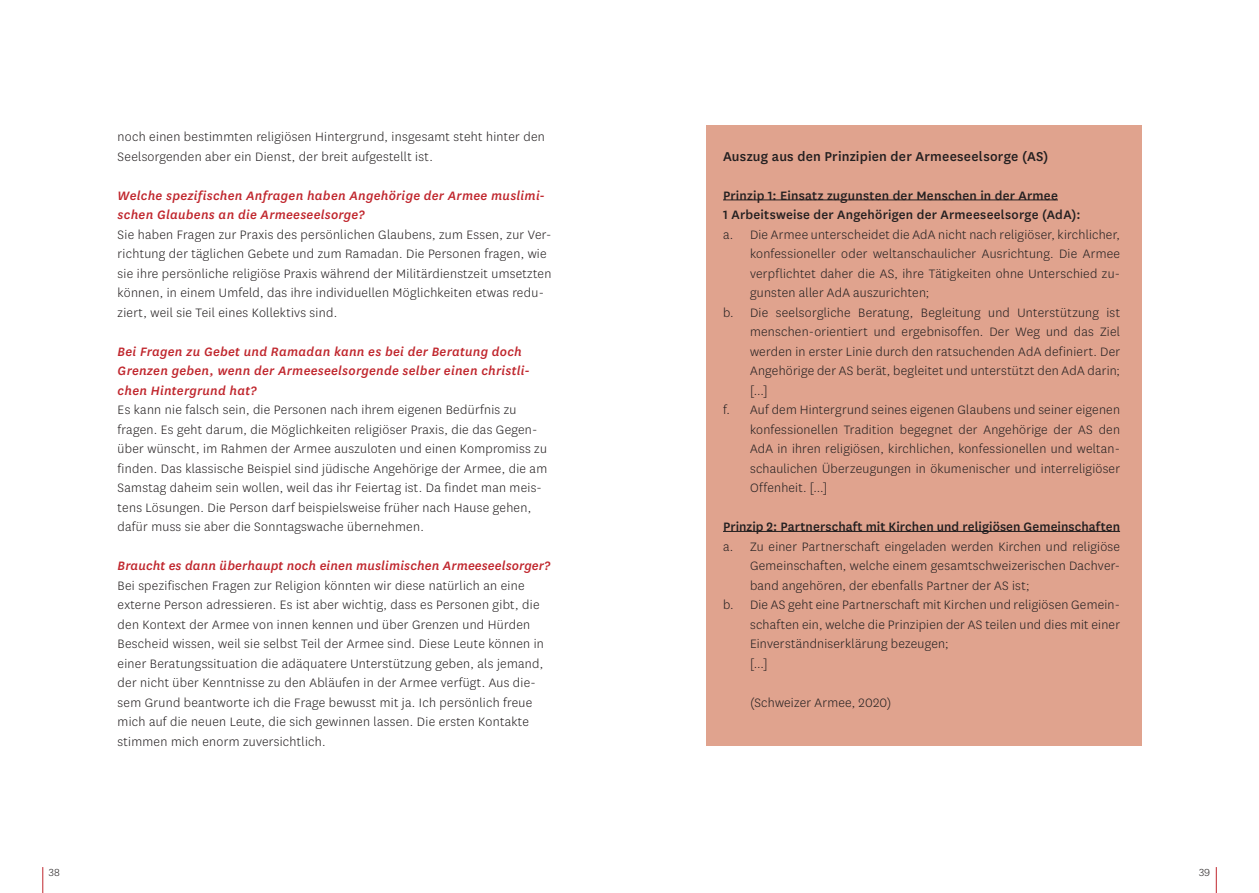
<style>
.page{position:relative;width:1259px;height:893px;background:#fff}
.page>*{position:absolute;margin:0;border:0;box-sizing:border-box;transform-origin:0 0}
.Lauftext_Blocksatz{font:500 15px "National Uni Fr";letter-spacing:.015em;color:#231f20}
.Antwort_Interview{font:300 14.25px/19.5px "National Uni Fr";letter-spacing:.02em;color:#231f20}
.Lauftext_Blocksatz-2{font:300 14.25px/19.5px "National Uni Fr";letter-spacing:.015em;color:#231f20;text-align:justify}
.Frage_Interview-rot{font:italic 500 14.25px/19.5px "National Uni Fr";letter-spacing:.02em;color:#c0262d}
.Lauftext_Blocksatz-3{font:500 14.25px "National Uni Fr";letter-spacing:.015em;color:#231f20}
.t1{font:300 12px "National Uni Fr";color:#231f20}
</style>
<div class="page">
<svg style="left:43px;top:867px;width:1px;height:26px"></svg>
<svg style="left:1216px;top:867px;width:1px;height:26px"></svg>
<div style="left:706px;top:125px;width:435px;height:621px;background:#e0a38e"></div>
<hr style="left:723px;top:199px;width:335px;height:1px;background:#231f20">
<hr style="left:723px;top:531px;width:397px;height:1px;background:#231f20">
<p class="Antwort_Interview" style="left:118px;top:126px;width:429px">noch einen bestimmten religiösen Hintergrund, insgesamt steht hinter den<br>Seelsorgenden aber ein Dienst, der breit aufgestellt ist.</p>
<p class="Frage_Interview-rot" style="left:118px;top:185px;width:429px">Welche spezifischen Anfragen haben Angehörige der Armee muslimi&shy;schen Glaubens an die Armeeseelsorge?</p>
<p class="Antwort_Interview" style="left:118px;top:224px;width:435px">Sie haben Fragen zur Praxis des persönlichen Glaubens, zum Essen, zur Ver&shy;richtung der täglichen Gebete und zum Ramadan. Die Personen fragen, wie sie ihre persönliche religiöse Praxis während der Militärdienstzeit umsetzten können, in einem Umfeld, das ihre individuellen Möglichkeiten etwas redu&shy;ziert, weil sie Teil eines Kollektivs sind.</p>
<p class="Frage_Interview-rot" style="left:118px;top:341px;width:414px">Bei Fragen zu Gebet und Ramadan kann es bei der Beratung doch<br>Grenzen geben, wenn der Armeeseelsorgende selber einen christli&shy;chen Hintergrund hat?</p>
<p class="Antwort_Interview" style="left:118px;top:399px;width:431px">Es kann nie falsch sein, die Personen nach ihrem eigenen Bedürfnis zu fragen. Es geht darum, die Möglichkeiten religiöser Praxis, die das Gegen&shy;über wünscht, im Rahmen der Armee auszuloten und einen Kompromiss zu finden. Das klassische Beispiel sind jüdische Angehörige der Armee, die am Samstag daheim sein wollen, weil das ihr Feiertag ist. Da findet man meis&shy;tens Lösungen. Die Person darf beispielsweise früher nach Hause gehen, dafür muss sie aber die Sonntagswache übernehmen.</p>
<p class="Frage_Interview-rot" style="left:118px;top:555px;width:434px">Braucht es dann überhaupt noch einen muslimischen Armeeseelsorger?</p>
<p class="Antwort_Interview" style="left:118px;top:575px;width:428px">Bei spezifischen Fragen zur Religion könnten wir diese natürlich an eine externe Person adressieren. Es ist aber wichtig, dass es Personen gibt, die den Kontext der Armee von innen kennen und über Grenzen und Hürden Bescheid wissen, weil sie selbst Teil der Armee sind. Diese Leute können in einer Beratungssituation die adäquatere Unterstützung geben, als jemand, der nicht über Kenntnisse zu den Abläufen in der Armee verfügt. Aus die&shy;sem Grund beantworte ich die Frage bewusst mit ja. Ich persönlich freue mich auf die neuen Leute, die sich gewinnen lassen. Die ersten Kontakte stimmen mich enorm zuversichtlich.</p>
<p class="Lauftext_Blocksatz" style="left:723px;top:146px;width:327px">Auszug aus den Prinzipien der Armeeseelsorge (AS)</p>
<p class="Lauftext_Blocksatz-3" style="left:723px;top:185px;width:336px">Prinzip 1: Einsatz zugunsten der Menschen in der Armee</p>
<p class="Lauftext_Blocksatz-3" style="left:723px;top:205px;width:359px">1 Arbeitsweise der Angehörigen der Armeeseelsorge (AdA):</p>
<p class="Lauftext_Blocksatz-2" style="left:750px;top:224px;width:371px;text-indent:-27px">a. Die Armee unterscheidet die AdA nicht nach religiöser, kirchlicher, konfessioneller oder weltanschaulicher Ausrichtung. Die Armee verpflichtet daher die AS, ihre Tätigkeiten ohne Unterschied zu&shy;gunsten aller AdA auszurichten;</p>
<p class="Lauftext_Blocksatz-2" style="left:750px;top:302px;width:371px;text-indent:-27px">b. Die seelsorgliche Beratung, Begleitung und Unterstützung ist menschen-orientiert und ergebnisoffen. Der Weg und das Ziel werden in erster Linie durch den ratsuchenden AdA definiert. Der Angehörige der AS berät, begleitet und unterstützt den AdA darin;</p>
<p class="Lauftext_Blocksatz-2" style="left:750px;top:380px;width:19px">[...]</p>
<p class="Lauftext_Blocksatz-2" style="left:750px;top:399px;width:371px;text-indent:-27px">f. Auf dem Hintergrund seines eigenen Glaubens und seiner eigenen konfessionellen Tradition begegnet der Angehörige der AS den AdA in ihren religiösen, kirchlichen, konfessionellen und weltan&shy;schaulichen Überzeugungen in ökumenischer und interreligiöser Offenheit. [...]</p>
<p class="Lauftext_Blocksatz-3" style="left:723px;top:517px;width:398px">Prinzip 2: Partnerschaft mit Kirchen und religiösen Gemeinschaften</p>
<p class="Lauftext_Blocksatz-2" style="left:750px;top:536px;width:371px;text-indent:-27px">a. Zu einer Partnerschaft eingeladen werden Kirchen und religiöse Gemeinschaften, welche einem gesamtschweizerischen Dachver&shy;band angehören, der ebenfalls Partner der AS ist;</p>
<p class="Lauftext_Blocksatz-2" style="left:750px;top:594px;width:371px;text-indent:-27px">b. Die AS geht eine Partnerschaft mit Kirchen und religiösen Gemein&shy;schaften ein, welche die Prinzipien der AS teilen und dies mit einer Einverständniserklärung bezeugen;</p>
<p class="Lauftext_Blocksatz-2" style="left:750px;top:653px;width:19px">[...]</p>
<p class="Lauftext_Blocksatz-2" style="left:750px;top:692px;width:143px">(Schweizer Armee, 2020)</p>
<p class="t1" style="left:49px;top:865px;width:12px">38</p>
<p class="t1" style="left:1199px;top:865px;width:13px">39</p>
</div>
